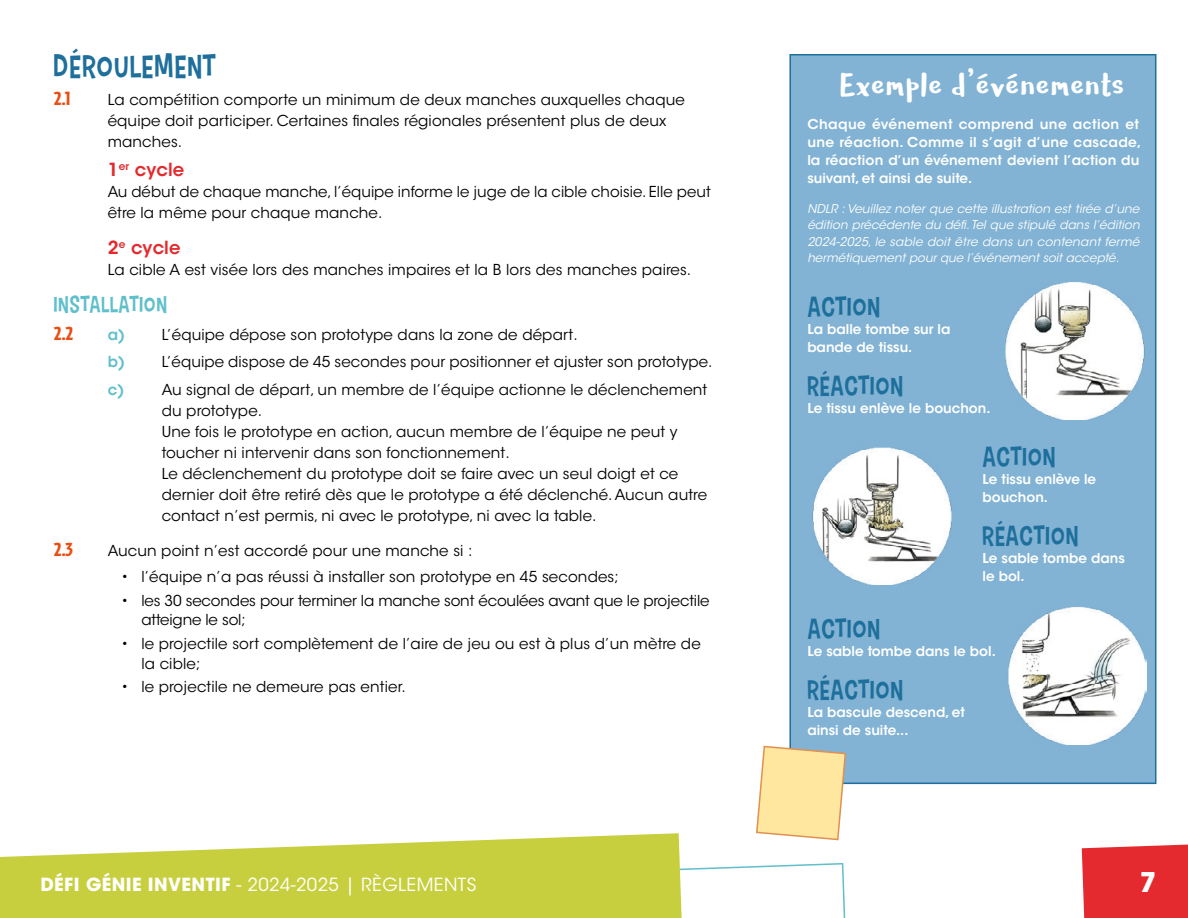
<style>
.page{position:relative;width:1188px;height:918px;background:#fff}
.page>*{position:absolute;margin:0;border:0;box-sizing:border-box;transform-origin:0 0}
.t1{font:34.5px "Cavorting";letter-spacing:.04em;color:#fff}
.t2{font:31.5px "Carton Six";letter-spacing:.04em;color:#1e6f9c}
.t3{font:27px "Carton Six";letter-spacing:.015em;color:#1e6f9c}
.t4{font:700 27px "ITC Avant Garde Std";color:#fff}
.t5{font:22.5px "Carton Six";letter-spacing:.015em;color:#5fbfcb}
.t6{font:900 19.5px "Cafeteria";color:#e94e14}
.t7{font:18px "ITC Avant Garde Std";letter-spacing:.025em;color:#fff}
.t8{font:600 18px "ITC Avant Garde Std";letter-spacing:.005em;color:#e42a2e}
.t9{font:15px/21px "ITC Avant Garde Std";letter-spacing:.01em;color:#000}
.t10{font:15px/19.5px "ITC Avant Garde Std";letter-spacing:-.01em;color:#000}
.t11{font:600 15px "ITC Avant Garde Std";color:#5fbfcb}
.t12{font:600 13.5px/18px "ITC Avant Garde Std";color:#fff}
.t13{font:italic 12px/16.5px "ITC Avant Garde Std";color:#fff;text-align:justify}
.s1{font-weight:700}
</style>
<div class="page">
<svg style="left:683px;top:863px;width:163px;height:55px"></svg>
<svg style="left:0;top:833px;width:683px;height:85px;background:#cfd55a"></svg>
<div style="left:1082px;top:844px;width:106px;height:74px;background:#e42a2e"></div>
<div style="left:789px;top:54px;width:367px;height:730px;background:#82b3d4;border:2px solid #1e6f9c"></div>
<img style="left:1006px;top:282px;width:139px;height:138px">
<img style="left:812px;top:447px;width:140px;height:137px">
<img style="left:1008px;top:607px;width:138px;height:137px">
<svg style="left:756px;top:745px;width:91px;height:96px"></svg>
<h2 class="t2" style="left:54px;top:48px;width:164px">DÉROULEMENT</h2>
<h3 class="t6" style="left:54px;top:87px;width:18px">2.1</h3>
<p class="t9" style="left:108px;top:89px;width:579px">La compétition comporte un minimum de deux manches auxquelles chaque équipe doit participer. Certaines finales régionales présentent plus de deux manches.</p>
<p class="t8" style="left:108px;top:158px;width:78px">1<sup>er</sup> cycle</p>
<p class="t9" style="left:108px;top:181px;width:604px">Au début de chaque manche, l’équipe informe le juge de la cible choisie. Elle peut être la même pour chaque manche.</p>
<p class="t8" style="left:108px;top:236px;width:74px">2<sup>e</sup> cycle</p>
<p class="t9" style="left:108px;top:259px;width:582px">La cible A est visée lors des manches impaires et la B lors des manches paires.</p>
<h3 class="t5" style="left:54px;top:291px;width:114px">INSTALLATION</h3>
<h3 class="t6" style="left:54px;top:322px;width:21px">2.2</h3>
<p class="t11" style="left:108px;top:325px;width:19px">a)</p>
<p class="t9" style="left:162px;top:324px;width:414px">L’équipe dépose son prototype dans la zone de départ.</p>
<p class="t11" style="left:108px;top:352px;width:19px">b)</p>
<p class="t9" style="left:162px;top:352px;width:549px">L’équipe dispose de 45 secondes pour positionner et ajuster son prototype.</p>
<p class="t11" style="left:108px;top:380px;width:18px">c)</p>
<p class="t9" style="left:162px;top:379px;width:547px">Au signal de départ, un membre de l’équipe actionne le déclenchement du prototype.<br>Une fois le prototype en action, aucun membre de l’équipe ne peut y toucher ni intervenir dans son fonctionnement.<br>Le déclenchement du prototype doit se faire avec un seul doigt et ce dernier doit être retiré dès que le prototype a été déclenché. Aucun autre contact n’est permis, ni avec le prototype, ni avec la table.</p>
<h3 class="t6" style="left:54px;top:538px;width:21px">2.3</h3>
<p class="t9" style="left:108px;top:540px;width:366px">Aucun point n’est accordé pour une manche si :</p>
<p class="t9" style="left:121px;top:566px;width:499px">• l’équipe n’a pas réussi à installer son prototype en 45 secondes;</p>
<p class="t10" style="left:141px;top:591px;width:570px;text-indent:-20px">• les 30 secondes pour terminer la manche sont écoulées avant que le projectile atteigne le sol;</p>
<p class="t9" style="left:141px;top:634px;width:561px;line-height:19.5px;text-indent:-20px">• le projectile sort complètement de l’aire de jeu ou est à plus d’un mètre de la cible;</p>
<p class="t9" style="left:121px;top:677px;width:283px">• le projectile ne demeure pas entier.</p>
<h1 class="t1" style="left:841px;top:64px;width:285px">Exemple d’événements</h1>
<p class="t12" style="left:807px;top:115px;width:336px">Chaque événement comprend une action et une réaction. Comme il s’agit d’une cascade, la réaction d’un événement devient l’action du suivant, et ainsi de suite.</p>
<p class="t13" style="left:807px;top:201px;width:334px">NDLR : Veuillez noter que cette illustration est tirée d’une édition précédente du défi. Tel que stipulé dans l’édition 2024-2025, le sable doit être dans un contenant fermé hermétiquement pour que l’événement soit accepté.</p>
<h3 class="t3" style="left:807px;top:291px;width:74px">ACTION</h3>
<p class="t12" style="left:807px;top:320px;width:145px">La balle tombe sur la bande de tissu.</p>
<h3 class="t3" style="left:807px;top:370px;width:97px">RÉACTION</h3>
<p class="t12" style="left:807px;top:399px;width:185px">Le tissu enlève le bouchon.</p>
<h3 class="t3" style="left:983px;top:441px;width:74px">ACTION</h3>
<p class="t12" style="left:983px;top:470px;width:115px">Le tissu enlève le bouchon.</p>
<h3 class="t3" style="left:983px;top:520px;width:97px">RÉACTION</h3>
<p class="t12" style="left:983px;top:549px;width:144px">Le sable tombe dans le bol.</p>
<h3 class="t3" style="left:807px;top:613px;width:74px">ACTION</h3>
<p class="t12" style="left:807px;top:642px;width:190px">Le sable tombe dans le bol.</p>
<h3 class="t3" style="left:807px;top:674px;width:97px">RÉACTION</h3>
<p class="t12" style="left:807px;top:703px;width:159px">La bascule descend, et ainsi de suite...</p>
<p class="t7" style="left:40px;top:874px;width:437px"><span class="s1">DÉFI GÉNIE INVENTIF</span> - 2024-2025 | RÈGLEMENTS</p>
<h3 class="t4" style="left:1140px;top:865px;width:18px">7</h3>
</div>
